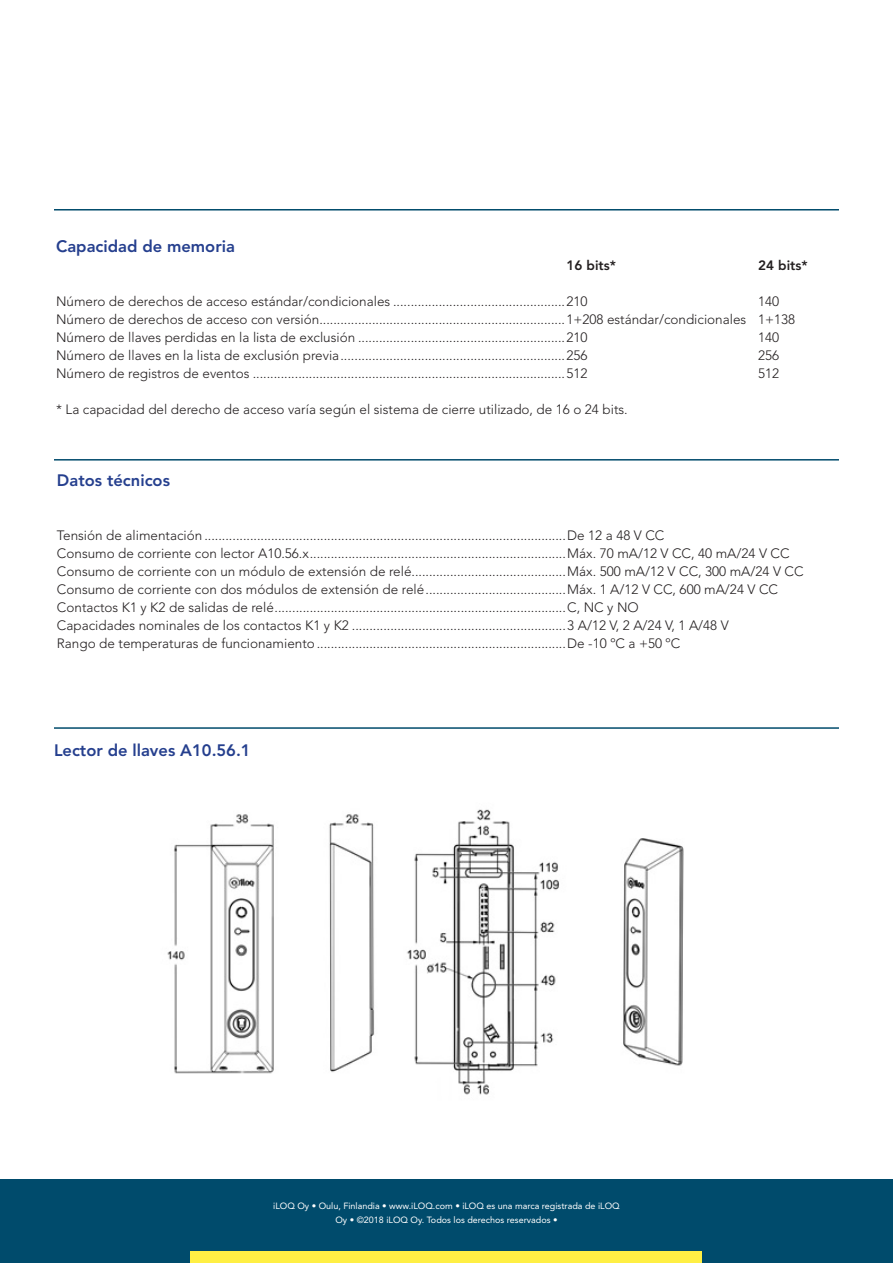
<style>
.page{position:relative;width:893px;height:1263px;background:#fff}
.page>*{position:absolute;margin:0;border:0;box-sizing:border-box;transform-origin:0 0}
.Otsikko{font:800 16.5px "Avenir LT Std";color:#253f8e}
.Taulukko{font:300 13.5px "Avenir LT Std";color:#231f20}
.Otsikko-2{font:800 13.5px "Avenir LT Std";color:#231f20}
.t1{font:9px/13.5px "Avenir LT Std";color:#fff;text-align:center}
</style>
<div class="page">
<div style="left:0;top:1179px;width:893px;height:84px;background:#004b6c"></div>
<div style="left:191px;top:1252px;width:511px;height:11px;background:#ffef44"></div>
<img style="left:167px;top:809px;width:517px;height:286px">
<hr style="left:54px;top:459px;width:785px;height:2px;background:#004b6c">
<hr style="left:54px;top:209px;width:785px;height:1px;background:#004b6c">
<hr style="left:54px;top:727px;width:785px;height:2px;background:#004b6c">
<p class="Otsikko" style="left:56px;top:237px;width:180px">Capacidad de memoria</p>
<p class="Otsikko-2" style="left:567px;top:257px;width:51px">16 bits*</p>
<p class="Otsikko-2" style="left:758px;top:257px;width:51px">24 bits*</p>
<p class="Taulukko" style="left:56px;top:293px;width:533px">Número de derechos de acceso estándar/condicionales .................................................210</p>
<p class="Taulukko" style="left:758px;top:293px;width:23px">140</p>
<p class="Taulukko" style="left:56px;top:311px;width:741px">Número de derechos de acceso con versión......................................................................1+208 estándar/condicionales 1+138</p>
<p class="Taulukko" style="left:56px;top:329px;width:533px">Número de llaves perdidas en la lista de exclusión ...........................................................210</p>
<p class="Taulukko" style="left:758px;top:329px;width:23px">140</p>
<p class="Taulukko" style="left:56px;top:347px;width:533px">Número de llaves en la lista de exclusión previa................................................................256</p>
<p class="Taulukko" style="left:758px;top:347px;width:23px">256</p>
<p class="Taulukko" style="left:56px;top:365px;width:533px">Número de registros de eventos .........................................................................................512</p>
<p class="Taulukko" style="left:758px;top:365px;width:23px">512</p>
<p class="Taulukko" style="left:56px;top:401px;width:573px">* La capacidad del derecho de acceso varía según el sistema de cierre utilizado, de 16 o 24 bits.</p>
<p class="Otsikko" style="left:57px;top:471px;width:115px">Datos técnicos</p>
<p class="Taulukko" style="left:57px;top:527px;width:609px">Tensión de alimentación .......................................................................................................De 12 a 48 V CC</p>
<p class="Taulukko" style="left:57px;top:545px;width:734px">Consumo de corriente con lector A10.56.x.........................................................................Máx. 70 mA/12 V CC, 40 mA/24 V CC</p>
<p class="Taulukko" style="left:57px;top:563px;width:748px">Consumo de corriente con un módulo de extensión de relé............................................Máx. 500 mA/12 V CC, 300 mA/24 V CC</p>
<p class="Taulukko" style="left:57px;top:581px;width:723px">Consumo de corriente con dos módulos de extensión de relé........................................Máx. 1 A/12 V CC, 600 mA/24 V CC</p>
<p class="Taulukko" style="left:57px;top:599px;width:583px">Contactos K1 y K2 de salidas de relé...................................................................................C, NC y NO</p>
<p class="Taulukko" style="left:57px;top:617px;width:673px">Capacidades nominales de los contactos K1 y K2 .............................................................3 A/12 V, 2 A/24 V, 1 A/48 V</p>
<p class="Taulukko" style="left:57px;top:635px;width:625px">Rango de temperaturas de funcionamiento.......................................................................De -10 ºC a +50 ºC</p>
<p class="Otsikko" style="left:54px;top:741px;width:198px">Lector de llaves A10.56.1</p>
<p class="t1" style="left:273px;top:1199px;width:348px">iLOQ Oy • Oulu, Finlandia • www.iLOQ.com • iLOQ es una marca registrada de iLOQ<br>Oy • ©2018 iLOQ Oy. Todos los derechos reservados •</p>
</div>
